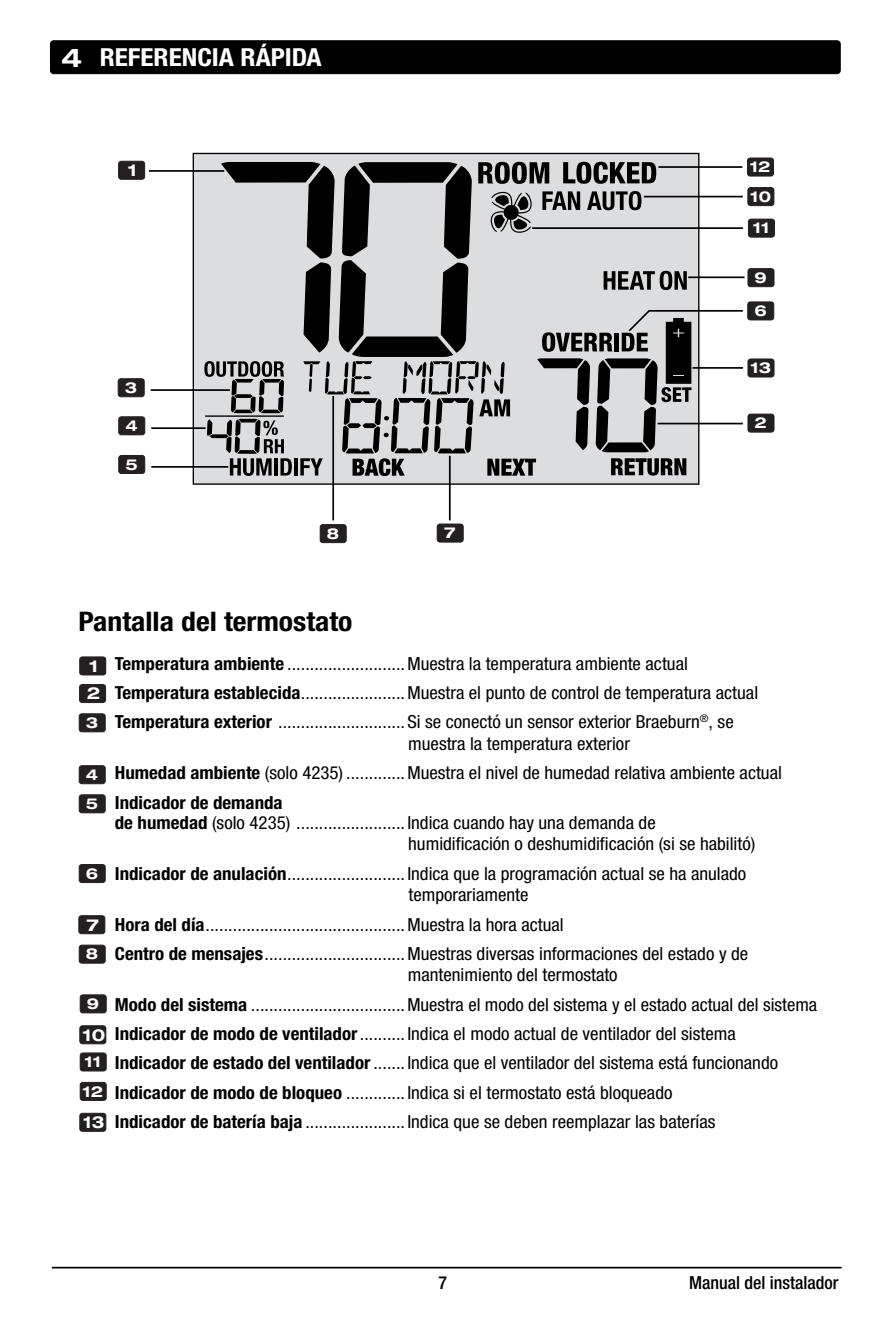
<style>
.page{position:relative;width:893px;height:1340px;background:#fff}
.page>*{position:absolute;margin:0;border:0;box-sizing:border-box;transform-origin:0 0}
.t1{font:700 condensed 27px "Helvetica Neue LT Std";color:#000;scale:1.1 1}
.t2{font:700 condensed 24.75px "Helvetica Neue LT Std";color:#fff;scale:1.09 1}
.t3{font:condensed 18px/29.2px "Helvetica Neue LT Std";color:#000;scale:1.05 1}
.t4{font:500 condensed 18px "Helvetica Neue LT Std";color:#000}
.t5{font:700 expanded 16.65px/27.7px "Helvetica Neue LT Std";color:#fff}
.t6{font:700 expanded 16.65px "Helvetica Neue LT Std";color:#fff;scale:.93 1}
.t7{font:700 expanded 15.08px/29px "Helvetica Neue LT Std";color:#fff}
.s1{font-stretch:expanded;font-size:25.88px}
.s2{font-weight:700}
</style>
<div class="page">
<div style="left:50px;top:41px;width:790px;height:33px;background:#000;border-radius:3px"></div>
<div style="left:50px;top:40px;width:791px;height:34px;border:1px solid #000;border-radius:3px"></div>
<div style="left:80px;top:657px;width:26px;height:18px;background:#241f21;border-radius:3px"></div>
<div style="left:79px;top:656px;width:27px;height:19px;border:1px solid #241f21;border-radius:3px"></div>
<div style="left:80px;top:684px;width:26px;height:18px;background:#241f21;border-radius:3px"></div>
<div style="left:79px;top:684px;width:27px;height:19px;border:1px solid #241f21;border-radius:3px"></div>
<div style="left:79px;top:713px;width:26px;height:19px;background:#241f21;border-radius:3px"></div>
<div style="left:79px;top:713px;width:26px;height:19px;border:1px solid #241f21;border-radius:3px"></div>
<div style="left:79px;top:765px;width:26px;height:18px;background:#241f21;border-radius:3px"></div>
<div style="left:79px;top:765px;width:26px;height:19px;border:1px solid #241f21;border-radius:3px"></div>
<div style="left:79px;top:794px;width:26px;height:18px;background:#241f21;border-radius:3px"></div>
<div style="left:79px;top:794px;width:26px;height:19px;border:1px solid #241f21;border-radius:3px"></div>
<div style="left:79px;top:864px;width:26px;height:18px;background:#241f21;border-radius:3px"></div>
<div style="left:79px;top:864px;width:26px;height:18px;border:1px solid #241f21;border-radius:3px"></div>
<div style="left:79px;top:915px;width:26px;height:18px;background:#241f21;border-radius:3px"></div>
<div style="left:79px;top:915px;width:26px;height:19px;border:1px solid #241f21;border-radius:3px"></div>
<div style="left:79px;top:945px;width:26px;height:18px;background:#241f21;border-radius:3px"></div>
<div style="left:79px;top:944px;width:26px;height:19px;border:1px solid #241f21;border-radius:3px"></div>
<div style="left:80px;top:994px;width:26px;height:18px;background:#241f21;border-radius:3px"></div>
<div style="left:80px;top:994px;width:26px;height:19px;border:1px solid #241f21;border-radius:3px"></div>
<div style="left:80px;top:1025px;width:26px;height:18px;background:#241f21;border-radius:3px"></div>
<div style="left:80px;top:1025px;width:26px;height:19px;border:1px solid #241f21;border-radius:3px"></div>
<div style="left:80px;top:1052px;width:26px;height:18px;background:#241f21;border-radius:3px"></div>
<div style="left:80px;top:1052px;width:26px;height:19px;border:1px solid #241f21;border-radius:3px"></div>
<div style="left:80px;top:1082px;width:26px;height:18px;background:#241f21;border-radius:3px"></div>
<div style="left:80px;top:1082px;width:26px;height:18px;border:1px solid #241f21;border-radius:3px"></div>
<div style="left:80px;top:1113px;width:26px;height:18px;background:#241f21;border-radius:3px"></div>
<div style="left:80px;top:1113px;width:26px;height:18px;border:1px solid #241f21;border-radius:3px"></div>
<hr style="left:52px;top:1266px;width:790px;height:2px;background:#000">
<div style="left:193px;top:153px;width:506px;height:331px;background:#dcddde"></div>
<hr style="left:151px;top:389px;width:79px;height:2px;background:#000">
<hr style="left:149px;top:170px;width:75px;height:2px;background:#000">
<div style="left:119px;top:161px;width:26px;height:18px;background:#241f21;border-radius:3px"></div>
<div style="left:118px;top:161px;width:27px;height:18px;border:1px solid #241f21;border-radius:3px"></div>
<div style="left:118px;top:379px;width:26px;height:18px;background:#241f21;border-radius:3px"></div>
<div style="left:118px;top:378px;width:26px;height:19px;border:1px solid #241f21;border-radius:3px"></div>
<hr style="left:644px;top:196px;width:99px;height:1px;background:#000">
<hr style="left:532px;top:227px;width:211px;height:2px;background:#000">
<hr style="left:688px;top:276px;width:56px;height:2px;background:#000">
<hr style="left:649px;top:310px;width:94px;height:2px;background:#000">
<hr style="left:658px;top:423px;width:85px;height:1px;background:#000">
<div style="left:748px;top:414px;width:26px;height:18px;background:#241f21;border-radius:3px"></div>
<div style="left:748px;top:414px;width:26px;height:18px;border:1px solid #241f21;border-radius:3px"></div>
<div style="left:748px;top:269px;width:26px;height:18px;background:#241f21;border-radius:3px"></div>
<div style="left:748px;top:268px;width:26px;height:19px;border:1px solid #241f21;border-radius:3px"></div>
<div style="left:748px;top:302px;width:26px;height:18px;background:#241f21;border-radius:3px"></div>
<div style="left:747px;top:302px;width:27px;height:18px;border:1px solid #241f21;border-radius:3px"></div>
<div style="left:748px;top:219px;width:26px;height:18px;background:#241f21;border-radius:3px"></div>
<div style="left:748px;top:219px;width:27px;height:18px;border:1px solid #241f21;border-radius:3px"></div>
<div style="left:748px;top:188px;width:26px;height:18px;background:#241f21;border-radius:3px"></div>
<div style="left:748px;top:187px;width:26px;height:19px;border:1px solid #241f21;border-radius:3px"></div>
<hr style="left:151px;top:427px;width:55px;height:2px;background:#000">
<div style="left:119px;top:417px;width:26px;height:18px;background:#241f21;border-radius:3px"></div>
<div style="left:118px;top:416px;width:27px;height:19px;border:1px solid #241f21;border-radius:3px"></div>
<hr style="left:151px;top:466px;width:77px;height:1px;background:#000">
<div style="left:119px;top:455px;width:26px;height:18px;background:#241f21;border-radius:3px"></div>
<div style="left:118px;top:455px;width:27px;height:19px;border:1px solid #241f21;border-radius:3px"></div>
<hr style="left:332px;top:396px;width:2px;height:124px;background:#000">
<div style="left:320px;top:524px;width:26px;height:18px;background:#241f21;border-radius:3px"></div>
<div style="left:320px;top:524px;width:26px;height:19px;border:1px solid #241f21;border-radius:3px"></div>
<div style="left:437px;top:524px;width:26px;height:18px;background:#241f21;border-radius:3px"></div>
<div style="left:437px;top:524px;width:26px;height:18px;border:1px solid #241f21;border-radius:3px"></div>
<hr style="left:449px;top:456px;width:2px;height:64px;background:#000">
<hr style="left:658px;top:166px;width:84px;height:2px;background:#000">
<div style="left:747px;top:158px;width:26px;height:18px;background:#241f21;border-radius:3px"></div>
<div style="left:747px;top:158px;width:27px;height:18px;border:1px solid #241f21;border-radius:3px"></div>
<hr style="left:692px;top:367px;width:51px;height:2px;background:#000">
<div style="left:748px;top:359px;width:26px;height:18px;background:#241f21;border-radius:3px"></div>
<div style="left:748px;top:359px;width:26px;height:18px;border:1px solid #241f21;border-radius:3px"></div>
<svg style="left:204px;top:162px;width:487px;height:314px"></svg>
<h2 class="t2" style="left:61px;top:42px;width:241px"><span class="s1">4</span> REFERENCIA RÁPIDA</h2>
<p class="t5" style="left:128px;top:156px;width:11px">1</p>
<p class="t7" style="left:125px;top:373px;width:14px">3</p>
<p class="t7" style="left:125px;top:411px;width:14px">4</p>
<p class="t7" style="left:125px;top:449px;width:14px">5</p>
<p class="t7" style="left:327px;top:518px;width:14px">8</p>
<p class="t7" style="left:444px;top:518px;width:13px">7</p>
<p class="t7" style="left:750px;top:152px;width:22px">12</p>
<p class="t7" style="left:750px;top:182px;width:22px">10</p>
<p class="t7" style="left:753px;top:213px;width:18px">11</p>
<p class="t7" style="left:755px;top:263px;width:14px">9</p>
<p class="t7" style="left:754px;top:296px;width:14px">6</p>
<p class="t7" style="left:750px;top:353px;width:22px">13</p>
<p class="t7" style="left:755px;top:408px;width:14px">2</p>
<h1 class="t1" style="left:79px;top:604px;width:251px">Pantalla del termostato</h1>
<p class="t5" style="left:87px;top:651px;width:15px">1<br>2</p>
<p class="t7" style="left:86px;top:707px;width:14px">3</p>
<p class="t3" style="left:115px;top:649px;width:614px"><span class="s2">Temperatura ambiente</span> ..........................Muestra la temperatura ambiente actual<br><span class="s2">Temperatura establecida</span>.......................Muestra el punto de control de temperatura actual<br><span class="s2">Temperatura exterior</span> ............................Si se conectó un sensor exterior Braeburn<sup>®</sup>, se</p>
<p class="t3" style="left:115px;top:729px;width:637px;text-indent:293px">muestra la temperatura exterior<br><span class="s2">Humedad ambiente</span> (solo 4235) .............Muestra el nivel de humedad relativa ambiente actual<br><span class="s2">Indicador de demanda</span></p>
<p class="t3" style="left:408px;top:811px;width:332px;line-height:21.6px;text-indent:-293px"><span class="s2">de humedad</span> (solo 4235) ........................Indica cuando hay una demanda de humidificación o deshumidificación (si se habilitó)</p>
<p class="t3" style="left:409px;top:862px;width:323px;line-height:21.6px;text-indent:-294px"><span class="s2">Indicador de anulación</span>..........................Indica que la programación actual se ha anulado temporariamente</p>
<p class="t3" style="left:115px;top:909px;width:605px"><span class="s2">Hora del día</span>............................................Muestra la hora actual<br><span class="s2">Centro de mensajes</span>...............................Muestras diversas informaciones del estado y de</p>
<p class="t3" style="left:115px;top:960px;width:670px;text-indent:293px">mantenimiento del termostato<br><span class="s2">Modo del sistema</span> ..................................Muestra el modo del sistema y el estado actual del sistema <span class="s2">Indicador de modo de ventilador</span>..........Indica el modo actual de ventilador del sistema<br><span class="s2">Indicador de estado del ventilador</span> .......Indica que el ventilador del sistema está funcionando <span class="s2">Indicador de modo de bloqueo</span> .............Indica si el termostato está bloqueado<br><span class="s2">Indicador de batería baja</span> ......................Indica que se deben reemplazar las baterías</p>
<p class="t7" style="left:86px;top:759px;width:14px">4<br>5</p>
<p class="t7" style="left:86px;top:858px;width:14px">6</p>
<p class="t5" style="left:87px;top:910px;width:14px">7</p>
<p class="t7" style="left:86px;top:939px;width:14px">8</p>
<p class="t7" style="left:87px;top:988px;width:14px">9</p>
<p class="t5" style="left:82px;top:1020px;width:24px">10</p>
<p class="t7" style="left:83px;top:1046px;width:22px">11<br>12</p>
<p class="t6" style="left:83px;top:1111px;width:24px">13</p>
<p class="t4" style="left:439px;top:1271px;width:10px">7</p>
<p class="t4" style="left:689px;top:1271px;width:151px">Manual del instalador</p>
</div>
